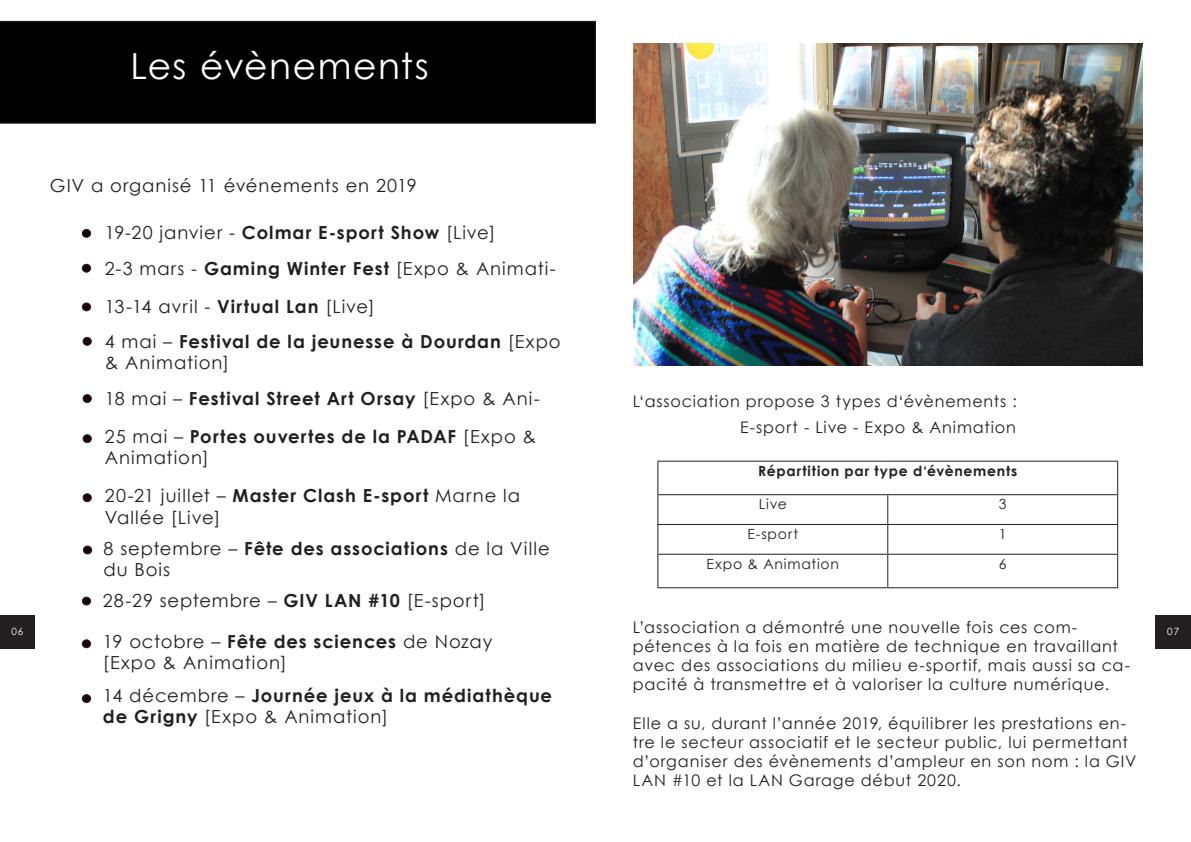
<style>
.page{position:relative;width:1191px;height:842px;background:#fff}
.page>*{position:absolute;margin:0;border:0;box-sizing:border-box;transform-origin:0 0}
.Paragraph_Style_10{font:36px "Century Gothic";letter-spacing:.04em;color:#fff}
.Paragraph_Style_10-2{font:18px/21.6px "Century Gothic";letter-spacing:.05em;color:#231f20}
.Paragraph_Style_10-3{font:700 18px/21.6px "Century Gothic";letter-spacing:.05em;color:#231f20}
.Paragraph_Style_10-4{font:16px/19.2px "Century Gothic";letter-spacing:.05em;color:#231f20}
.Paragraph_Style_10-5{font:700 14px "Century Gothic";letter-spacing:.055em;color:#231f20}
.Paragraph_Style_10-6{font:14px "Century Gothic";letter-spacing:.055em;color:#231f20}
.t1{font:10px "Century Gothic";color:#fff}
.s1{font-weight:700}
.s2{font-weight:400}
</style>
<div class="page">
<img style="left:633px;top:43px;width:509px;height:323px">
<div style="left:0;top:21px;width:595px;height:102px;background:#000001"></div>
<div style="left:82px;top:229px;width:9px;height:8px;background:#190106;border-radius:50%"></div>
<div style="left:82px;top:229px;width:9px;height:8px;border:1px solid #231f20;border-radius:50%"></div>
<div style="left:82px;top:303px;width:9px;height:8px;background:#190106;border-radius:50%"></div>
<div style="left:82px;top:303px;width:9px;height:8px;border:1px solid #231f20;border-radius:50%"></div>
<div style="left:82px;top:264px;width:9px;height:8px;background:#190106;border-radius:50%"></div>
<div style="left:82px;top:264px;width:9px;height:8px;border:1px solid #231f20;border-radius:50%"></div>
<div style="left:83px;top:337px;width:8px;height:8px;background:#190106;border-radius:50%"></div>
<div style="left:83px;top:337px;width:8px;height:8px;border:1px solid #231f20;border-radius:50%"></div>
<div style="left:83px;top:435px;width:8px;height:8px;background:#190106;border-radius:50%"></div>
<div style="left:83px;top:435px;width:8px;height:8px;border:1px solid #231f20;border-radius:50%"></div>
<div style="left:83px;top:395px;width:8px;height:7px;background:#190106;border-radius:50%"></div>
<div style="left:83px;top:394px;width:8px;height:9px;border:1px solid #231f20;border-radius:50%"></div>
<div style="left:83px;top:494px;width:8px;height:8px;background:#190106;border-radius:50%"></div>
<div style="left:83px;top:494px;width:8px;height:8px;border:1px solid #231f20;border-radius:50%"></div>
<div style="left:82px;top:597px;width:9px;height:8px;background:#190106;border-radius:50%"></div>
<div style="left:82px;top:597px;width:9px;height:8px;border:1px solid #231f20;border-radius:50%"></div>
<div style="left:83px;top:546px;width:9px;height:8px;background:#190106;border-radius:50%"></div>
<div style="left:83px;top:546px;width:9px;height:8px;border:1px solid #231f20;border-radius:50%"></div>
<div style="left:82px;top:695px;width:9px;height:7px;background:#190106;border-radius:50%"></div>
<div style="left:82px;top:694px;width:9px;height:9px;border:1px solid #231f20;border-radius:50%"></div>
<div style="left:82px;top:640px;width:9px;height:8px;background:#190106;border-radius:50%"></div>
<div style="left:82px;top:640px;width:9px;height:8px;border:1px solid #231f20;border-radius:50%"></div>
<hr style="left:657px;top:461px;width:230px;height:1px;background:#231f20">
<hr style="left:657px;top:462px;width:1px;height:32px;background:#231f20">
<hr style="left:887px;top:461px;width:231px;height:1px;background:#231f20">
<hr style="left:1117px;top:462px;width:1px;height:32px;background:#231f20">
<hr style="left:657px;top:494px;width:230px;height:1px;background:#231f20">
<hr style="left:887px;top:494px;width:231px;height:1px;background:#231f20">
<hr style="left:657px;top:524px;width:230px;height:1px;background:#231f20">
<svg style="left:657px;top:495px;width:1px;height:59px"></svg>
<hr style="left:887px;top:524px;width:231px;height:1px;background:#231f20">
<svg style="left:887px;top:495px;width:1px;height:59px"></svg>
<svg style="left:1117px;top:495px;width:1px;height:59px"></svg>
<hr style="left:657px;top:554px;width:230px;height:1px;background:#231f20">
<hr style="left:657px;top:555px;width:1px;height:32px;background:#231f20">
<hr style="left:887px;top:554px;width:231px;height:1px;background:#231f20">
<hr style="left:887px;top:555px;width:1px;height:32px;background:#231f20">
<hr style="left:1117px;top:555px;width:1px;height:32px;background:#231f20">
<hr style="left:657px;top:587px;width:230px;height:1px;background:#231f20">
<hr style="left:887px;top:587px;width:231px;height:1px;background:#231f20">
<div style="left:1155px;top:615px;width:36px;height:33px;background:#231f20"></div>
<div style="left:0;top:615px;width:35px;height:33px;background:#231f20"></div>
<p class="Paragraph_Style_10" style="left:130px;top:41px;width:300px">Les évènements</p>
<p class="Paragraph_Style_10-2" style="left:50px;top:175px;width:368px">GIV a organisé 11 événements en 2019</p>
<p class="Paragraph_Style_10-2" style="left:105px;top:222px;width:392px">19-20 janvier - <span class="s1">Colmar E-sport Show</span> [Live]</p>
<p class="Paragraph_Style_10-2" style="left:105px;top:257px;width:452px">2-3 mars - <span class="s1">Gaming Winter Fest</span> [Expo &amp; Animati-</p>
<p class="Paragraph_Style_10-2" style="left:105px;top:295px;width:271px">13-14 avril - <span class="s1">Virtual Lan</span> [Live]</p>
<p class="Paragraph_Style_10-3" style="left:105px;top:330px;width:457px"><span class="s2">4 mai –</span> Festival de la jeunesse à Dourdan <span class="s2">[Expo &amp; Animation]</span></p>
<p class="Paragraph_Style_10-3" style="left:105px;top:387px;width:436px"><span class="s2">18 mai –</span> Festival Street Art Orsay <span class="s2">[Expo &amp; Ani-</span></p>
<p class="Paragraph_Style_10-3" style="left:105px;top:425px;width:433px"><span class="s2">25 mai –</span> Portes ouvertes de la PADAF <span class="s2">[Expo &amp;<br>Animation]</span></p>
<p class="Paragraph_Style_10-2" style="left:105px;top:485px;width:417px">20-21 juillet – <span class="s1">Master Clash E-sport</span> Marne la<br>Vallée [Live]</p>
<p class="Paragraph_Style_10-2" style="left:104px;top:537px;width:448px">8 septembre – <span class="s1">Fête des associations</span> de la Ville du Bois</p>
<p class="Paragraph_Style_10-2" style="left:103px;top:589px;width:384px">28-29 septembre – <span class="s1">GIV LAN #10</span> [E-sport]</p>
<p class="Paragraph_Style_10-4" style="left:633px;top:391px;width:385px">L‘association propose 3 types d‘évènements :</p>
<p class="Paragraph_Style_10-4" style="left:740px;top:417px;width:277px">E-sport - Live - Expo &amp; Animation</p>
<p class="Paragraph_Style_10-5" style="left:758px;top:460px;width:260px">Répartition par type d‘évènements</p>
<p class="Paragraph_Style_10-6" style="left:759px;top:494px;width:29px">Live</p>
<p class="Paragraph_Style_10-6" style="left:998px;top:494px;width:9px">3</p>
<p class="Paragraph_Style_10-6" style="left:747px;top:524px;width:52px">E-sport</p>
<p class="Paragraph_Style_10-6" style="left:998px;top:524px;width:9px">1</p>
<p class="Paragraph_Style_10-6" style="left:706px;top:554px;width:134px">Expo &amp; Animation</p>
<p class="Paragraph_Style_10-6" style="left:998px;top:554px;width:9px">6</p>
<p class="Paragraph_Style_10-4" style="left:633px;top:617px;width:499px">L’association a démontré une nouvelle fois ces com&shy;pétences à la fois en matière de technique en travaillant avec des associations du milieu e-sportif, mais aussi sa ca&shy;pacité à transmettre et à valoriser la culture numérique.</p>
<p class="Paragraph_Style_10-4" style="left:633px;top:713px;width:505px">Elle a su, durant l’année 2019, équilibrer les prestations en&shy;tre le secteur associatif et le secteur public, lui permettant d’organiser des évènements d’ampleur en son nom : la GIV LAN #10 et la LAN Garage début 2020.</p>
<p class="t1" style="left:11px;top:625px;width:14px">06</p>
<p class="t1" style="left:1167px;top:625px;width:14px">07</p>
<p class="Paragraph_Style_10-2" style="left:103px;top:630px;width:391px">19 octobre – <span class="s1">Fête des sciences</span> de Nozay [Expo &amp; Animation]</p>
<p class="Paragraph_Style_10-3" style="left:103px;top:684px;width:451px"><span class="s2">14 décembre –</span> Journée jeux à la médiathèque de Grigny <span class="s2">[Expo &amp; Animation]</span></p>
</div>
